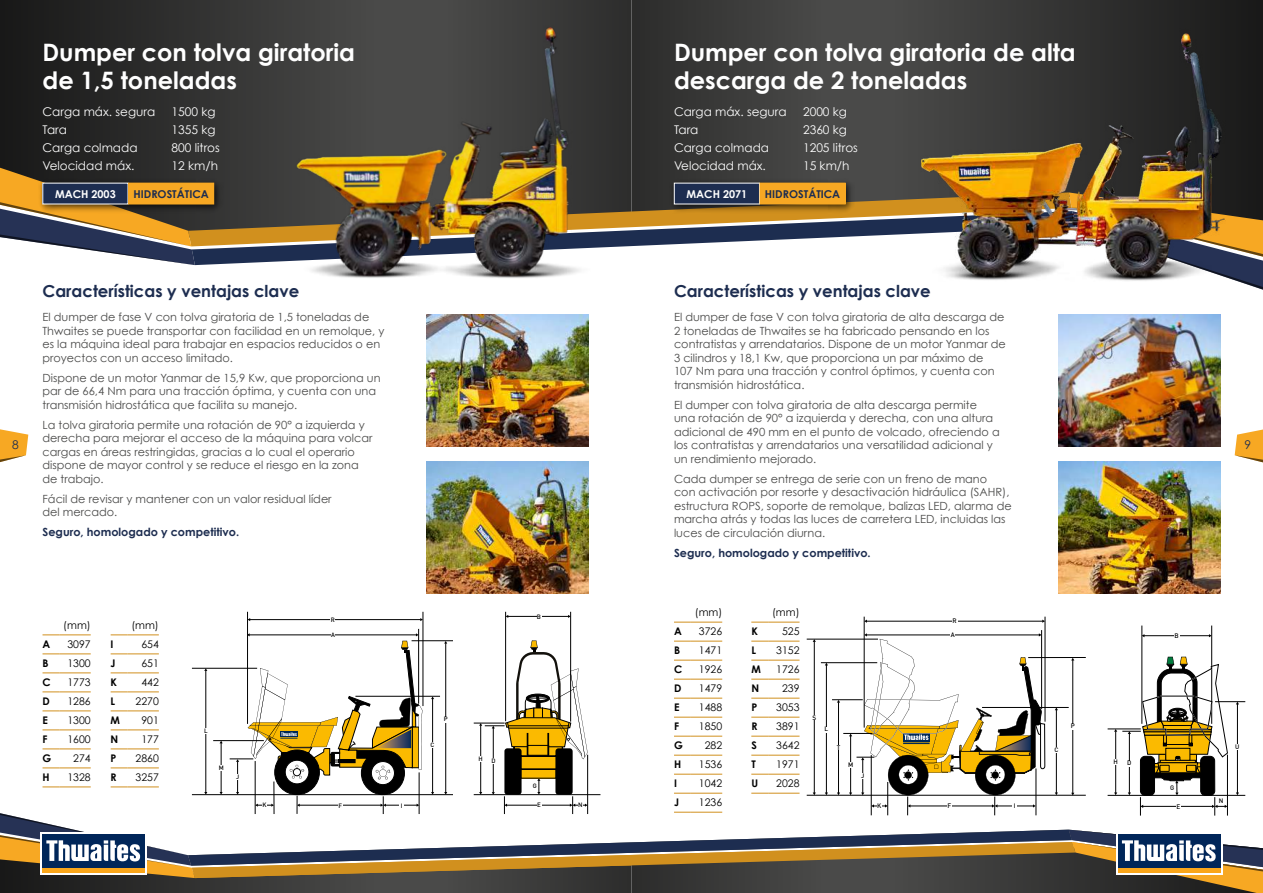
<style>
.page{position:relative;width:1263px;height:893px;background:#fff}
.page>*{position:absolute;margin:0;border:0;box-sizing:border-box;transform-origin:0 0}
.t1{font:700 24px/28.8px "Century Gothic";color:#fff}
.t2{font:700 16.5px "Century Gothic";color:#1d2d50}
.t3{font:12px "Century Gothic";color:#fff}
.t4{font:12px "Century Gothic";color:#1d2d50}
.t5{font:11.25px/13.5px "Century Gothic";color:#4a4a49}
.t6{font:700 11.25px "Century Gothic";color:#1d2d50}
.t7{font:700 10.8px "Century Gothic";color:#1d2d50}
.t8{font:700 10.8px "Century Gothic";color:#fff}
.t9{font:10.5px/19px "Century Gothic";color:#000;text-align:center}
.t10{font:700 10.5px/19px "Century Gothic";color:#000}
.t11{font:500 6.45px "DIN";color:#000}
.t12{font:500 6.15px "DIN";color:#000}
</style>
<div class="page">
<svg style="left:0;top:0;width:200px;height:178px;background:#242424"></svg>
<svg style="left:631px;top:0;width:632px;height:192px;background:#3a3a39"></svg>
<svg style="left:1254px;top:192px;width:9px;height:98px"></svg>
<svg style="left:1235px;top:429px;width:28px;height:34px"></svg>
<svg style="left:195px;top:211px;width:650px;height:54px"></svg>
<svg style="left:0;top:168px;width:195px;height:97px"></svg>
<svg style="left:0;top:429px;width:28px;height:33px"></svg>
<img style="left:200px;top:0;width:431px;height:278px">
<img style="left:427px;top:315px;width:162px;height:131px">
<img style="left:427px;top:462px;width:162px;height:131px">
<hr style="left:423px;top:612px;width:1px;height:94px;background:#000">
<hr style="left:250px;top:619px;width:171px;height:1px;background:#000">
<hr style="left:505px;top:612px;width:1px;height:109px;background:#000">
<hr style="left:570px;top:612px;width:1px;height:110px;background:#000">
<hr style="left:508px;top:616px;width:60px;height:1px;background:#000">
<hr style="left:418px;top:629px;width:1px;height:75px;background:#000">
<hr style="left:247px;top:612px;width:1px;height:112px;background:#000">
<div style="left:38px;top:178px;width:185px;height:35px;background:#000;opacity:.75"></div>
<div style="left:43px;top:183px;width:85px;height:21px;background:#1d2d50"></div>
<div style="left:129px;top:183px;width:85px;height:21px;background:#f7a823"></div>
<img style="left:845px;top:5px;width:409px;height:282px">
<img style="left:1058px;top:315px;width:162px;height:131px">
<img style="left:1058px;top:462px;width:162px;height:131px">
<div style="left:670px;top:178px;width:185px;height:35px;background:#000;opacity:.75"></div>
<div style="left:674px;top:183px;width:85px;height:21px;background:#1d2d50"></div>
<div style="left:760px;top:183px;width:85px;height:21px;background:#f7a823"></div>
<hr style="left:866px;top:621px;width:177px;height:1px;background:#000">
<hr style="left:864px;top:617px;width:1px;height:111px;background:#000">
<hr style="left:1041px;top:630px;width:1px;height:79px;background:#000">
<hr style="left:1045px;top:617px;width:1px;height:105px;background:#000">
<hr style="left:1141px;top:625px;width:1px;height:99px;background:#000">
<hr style="left:1211px;top:625px;width:1px;height:99px;background:#000">
<svg style="left:674px;top:622px;width:17px;height:1px"></svg>
<hr style="left:691px;top:622px;width:31px;height:1px;background:#d1901e">
<svg style="left:751px;top:622px;width:17px;height:1px"></svg>
<svg style="left:0;top:633px;width:1263px;height:260px"></svg>
<hr style="left:768px;top:622px;width:31px;height:1px;background:#d1901e">
<hr style="left:768px;top:641px;width:31px;height:1px;background:#d1901e">
<hr style="left:768px;top:660px;width:31px;height:1px;background:#d1901e">
<hr style="left:768px;top:679px;width:31px;height:1px;background:#d1901e">
<hr style="left:768px;top:698px;width:31px;height:1px;background:#d1901e">
<hr style="left:768px;top:717px;width:31px;height:1px;background:#d1901e">
<hr style="left:768px;top:736px;width:31px;height:1px;background:#d1901e">
<hr style="left:768px;top:755px;width:31px;height:1px;background:#d1901e">
<hr style="left:768px;top:774px;width:31px;height:1px;background:#d1901e">
<hr style="left:768px;top:793px;width:31px;height:1px;background:#d1901e">
<h1 class="t1" style="left:43px;top:37px;width:314px">Dumper con tolva giratoria de 1,5 toneladas</h1>
<p class="t3" style="left:43px;top:104px;width:114px">Carga máx. segura</p>
<p class="t3" style="left:172px;top:104px;width:46px">1500 kg</p>
<p class="t3" style="left:43px;top:122px;width:26px">Tara</p>
<p class="t3" style="left:172px;top:122px;width:46px">1355 kg</p>
<p class="t3" style="left:43px;top:140px;width:97px">Carga colmada</p>
<p class="t3" style="left:172px;top:140px;width:50px">800 litros</p>
<p class="t3" style="left:43px;top:158px;width:93px">Velocidad máx.</p>
<p class="t3" style="left:172px;top:158px;width:48px">12 km/h</p>
<p class="t8" style="left:55px;top:187px;width:62px">MACH 2003</p>
<p class="t7" style="left:133px;top:187px;width:77px">HIDROSTÁTICA</p>
<h1 class="t1" style="left:674px;top:37px;width:403px">Dumper con tolva giratoria de alta descarga de 2 toneladas</h1>
<p class="t3" style="left:674px;top:104px;width:114px">Carga máx. segura</p>
<p class="t3" style="left:803px;top:104px;width:46px">2000 kg</p>
<p class="t3" style="left:674px;top:122px;width:26px">Tara</p>
<p class="t3" style="left:803px;top:122px;width:46px">2360 kg</p>
<p class="t3" style="left:674px;top:140px;width:97px">Carga colmada</p>
<p class="t3" style="left:803px;top:140px;width:56px">1205 litros</p>
<p class="t3" style="left:674px;top:158px;width:93px">Velocidad máx.</p>
<p class="t3" style="left:803px;top:158px;width:48px">15 km/h</p>
<p class="t8" style="left:686px;top:187px;width:62px">MACH 2071</p>
<p class="t7" style="left:765px;top:187px;width:77px">HIDROSTÁTICA</p>
<h2 class="t2" style="left:43px;top:281px;width:258px">Características y ventajas clave</h2>
<p class="t5" style="left:43px;top:310px;width:343px">El dumper de fase V con tolva giratoria de 1,5 toneladas de Thwaites se puede transportar con facilidad en un remolque, y es la máquina ideal para trabajar en espacios reducidos o en proyectos con un acceso limitado.</p>
<p class="t5" style="left:43px;top:371px;width:339px">Dispone de un motor Yanmar de 15,9 Kw, que proporciona un par de 66,4 Nm para una tracción óptima, y cuenta con una transmisión hidrostática que facilita su manejo.</p>
<p class="t5" style="left:43px;top:418px;width:331px">La tolva giratoria permite una rotación de 90° a izquierda y derecha para mejorar el acceso de la máquina para volcar cargas en áreas restringidas, gracias a lo cual el operario dispone de mayor control y se reduce el riesgo en la zona de trabajo.</p>
<p class="t5" style="left:43px;top:492px;width:291px">Fácil de revisar y mantener con un valor residual líder del mercado.</p>
<p class="t6" style="left:43px;top:525px;width:198px">Seguro, homologado y competitivo.</p>
<h2 class="t2" style="left:674px;top:281px;width:258px">Características y ventajas clave</h2>
<p class="t5" style="left:674px;top:310px;width:333px">El dumper de fase V con tolva giratoria de alta descarga de 2 toneladas de Thwaites se ha fabricado pensando en los contratistas y arrendatarios. Dispone de un motor Yanmar de 3 cilindros y 18,1 Kw, que proporciona un par máximo de<br>107 Nm para una tracción y control óptimos, y cuenta con transmisión hidrostática.</p>
<p class="t5" style="left:674px;top:398px;width:327px">El dumper con tolva giratoria de alta descarga permite una rotación de 90° a izquierda y derecha, con una altura adicional de 490 mm en el punto de volcado, ofreciendo a los contratistas y arrendatarios una versatilidad adicional y un rendimiento mejorado.</p>
<p class="t5" style="left:674px;top:472px;width:339px">Cada dumper se entrega de serie con un freno de mano<br>con activación por resorte y desactivación hidráulica (SAHR), estructura ROPS, soporte de remolque, balizas LED, alarma de marcha atrás y todas las luces de carretera LED, incluidas las luces de circulación diurna.</p>
<p class="t6" style="left:674px;top:545px;width:198px">Seguro, homologado y competitivo.</p>
<p class="t4" style="left:12px;top:438px;width:8px">8</p>
<p class="t4" style="left:1244px;top:438px;width:8px">9</p>
<p class="t9" style="left:63px;top:615px;width:29px">(mm)</p>
<p class="t9" style="left:131px;top:615px;width:29px">(mm)</p>
<p class="t10" style="left:111px;top:634px;width:11px">I<br>J<br>K<br>L<br>M<br>N<br>P<br>R</p>
<p class="t9" style="left:136px;top:634px;width:25px">654<br>651<br>442<br>2270<br>901<br>177<br>2860<br>3257</p>
<p class="t10" style="left:43px;top:634px;width:10px">A<br>B<br>C<br>D<br>E<br>F<br>G<br>H</p>
<p class="t9" style="left:67px;top:634px;width:25px">3097<br>1300<br>1773<br>1286<br>1300<br>1600<br>274<br>1328</p>
<p class="t12" style="left:204px;top:727px;width:5px">L</p>
<p class="t12" style="left:219px;top:764px;width:7px">M</p>
<p class="t12" style="left:236px;top:772px;width:5px">J</p>
<p class="t12" style="left:262px;top:801px;width:6px">K</p>
<p class="t12" style="left:331px;top:616px;width:6px">R</p>
<p class="t12" style="left:331px;top:631px;width:5px">A</p>
<p class="t12" style="left:537px;top:612px;width:6px">B</p>
<p class="t12" style="left:431px;top:741px;width:5px">C</p>
<p class="t12" style="left:444px;top:715px;width:5px">P</p>
<p class="t12" style="left:478px;top:755px;width:6px">H</p>
<p class="t12" style="left:491px;top:756px;width:6px">D</p>
<p class="t12" style="left:533px;top:782px;width:6px">G</p>
<p class="t12" style="left:338px;top:802px;width:5px">F</p>
<p class="t12" style="left:537px;top:801px;width:5px">E</p>
<p class="t12" style="left:401px;top:802px;width:3px">I</p>
<p class="t12" style="left:578px;top:801px;width:6px">N</p>
<p class="t9" style="left:695px;top:602px;width:29px">(mm)</p>
<p class="t9" style="left:772px;top:602px;width:29px">(mm)</p>
<p class="t10" style="left:751px;top:622px;width:11px">K<br>L<br>M<br>N<br>P<br>R<br>S<br>T<br>U</p>
<p class="t9" style="left:776px;top:622px;width:25px">525<br>3152<br>1726<br>239<br>3053<br>3891<br>3642<br>1971<br>2028</p>
<p class="t10" style="left:674px;top:622px;width:10px">A<br>B<br>C<br>D<br>E<br>F<br>G<br>H<br>I<br>J</p>
<p class="t9" style="left:699px;top:622px;width:25px">3726<br>1471<br>1926<br>1479<br>1488<br>1850<br>282<br>1536<br>1042<br>1236</p>
<p class="t11" style="left:812px;top:713px;width:5px">S</p>
<p class="t11" style="left:824px;top:725px;width:5px">L</p>
<p class="t11" style="left:837px;top:743px;width:5px">T</p>
<p class="t11" style="left:848px;top:761px;width:7px">M</p>
<p class="t11" style="left:861px;top:771px;width:5px">J</p>
<p class="t11" style="left:952px;top:617px;width:6px">R</p>
<p class="t11" style="left:951px;top:631px;width:5px">A</p>
<p class="t11" style="left:877px;top:801px;width:6px">K</p>
<p class="t11" style="left:947px;top:801px;width:5px">F</p>
<p class="t11" style="left:1014px;top:801px;width:3px">I</p>
<p class="t11" style="left:1054px;top:746px;width:6px">C</p>
<p class="t11" style="left:1071px;top:722px;width:6px">P</p>
<p class="t11" style="left:1113px;top:758px;width:6px">H</p>
<p class="t11" style="left:1127px;top:759px;width:6px">D</p>
<p class="t11" style="left:1174px;top:631px;width:6px">B</p>
<p class="t11" style="left:1170px;top:784px;width:6px">G</p>
<p class="t11" style="left:1176px;top:802px;width:5px">E</p>
<p class="t11" style="left:1235px;top:742px;width:6px">U</p>
<p class="t11" style="left:1219px;top:797px;width:6px">N</p>
</div>
